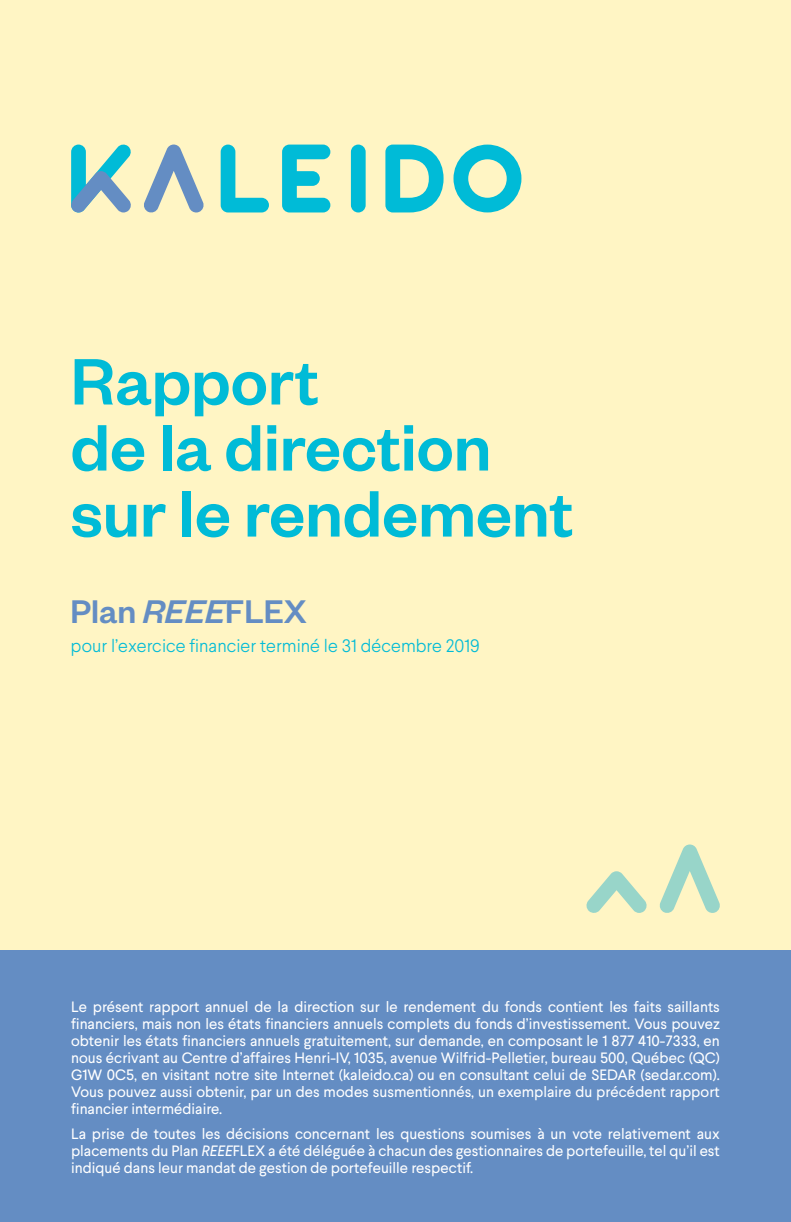
<style>
.page{position:relative;width:791px;height:1222px;background:#fff}
.page>*{position:absolute;margin:0;border:0;box-sizing:border-box;transform-origin:0 0}
.t1{font:500 72px/66px "Founders Grotesk";color:#00bbd7}
.t2{font:500 36px "Founders Grotesk";color:#648dc3}
.t3{font:300 18px "Larsseit";color:#00bbd7}
.t4{font:15px/17px "Larsseit";color:#fff;text-align:justify}
.s1{font-style:italic}
</style>
<div class="page">
<div style="left:0;top:905px;width:790px;height:317px;background:#648dc3"></div>
<div style="left:0;top:0;width:790px;height:950px;background:#fff5c4"></div>
<svg style="left:144px;top:145px;width:60px;height:67px"></svg>
<svg style="left:220px;top:145px;width:49px;height:67px"></svg>
<div style="left:351px;top:145px;width:14px;height:67px;background:#00bbd7;border-radius:7px"></div>
<svg style="left:385px;top:145px;width:58px;height:67px"></svg>
<svg style="left:71px;top:145px;width:60px;height:67px"></svg>
<svg style="left:282px;top:145px;width:48px;height:67px"></svg>
<svg style="left:453px;top:145px;width:68px;height:67px"></svg>
<svg style="left:659px;top:844px;width:60px;height:69px"></svg>
<svg style="left:586px;top:871px;width:61px;height:42px"></svg>
<h1 class="t1" style="left:71px;top:345px;width:504px">Rapport<br>de la direction sur le rendement</h1>
<h2 class="t2" style="left:71px;top:589px;width:238px">Plan <span class="s1">REEE</span>FLEX</h2>
<p class="t3" style="left:71px;top:635px;width:410px">pour l’exercice financier terminé le 31 décembre 2019</p>
<p class="t4" style="left:71px;top:998px;width:650px">Le présent rapport annuel de la direction sur le rendement du fonds contient les faits saillants financiers, mais non les états financiers annuels complets du fonds d’investissement. Vous pouvez obtenir les états financiers annuels gratuitement, sur demande, en composant le 1 877 410-7333, en nous écrivant au Centre d’affaires Henri-IV, 1035, avenue Wilfrid-Pelletier, bureau 500, Québec (QC)<br>G1W 0C5, en visitant notre site Internet (kaleido.ca) ou en consultant celui de SEDAR (sedar.com).<br>Vous pouvez aussi obtenir, par un des modes susmentionnés, un exemplaire du précédent rapport financier intermédiaire.</p>
<p class="t4" style="left:71px;top:1125px;width:649px">La prise de toutes les décisions concernant les questions soumises à un vote relativement aux placements du Plan <span class="s1">REEE</span>FLEX a été déléguée à chacun des gestionnaires de portefeuille, tel qu’il est indiqué dans leur mandat de gestion de portefeuille respectif.</p>
</div>
